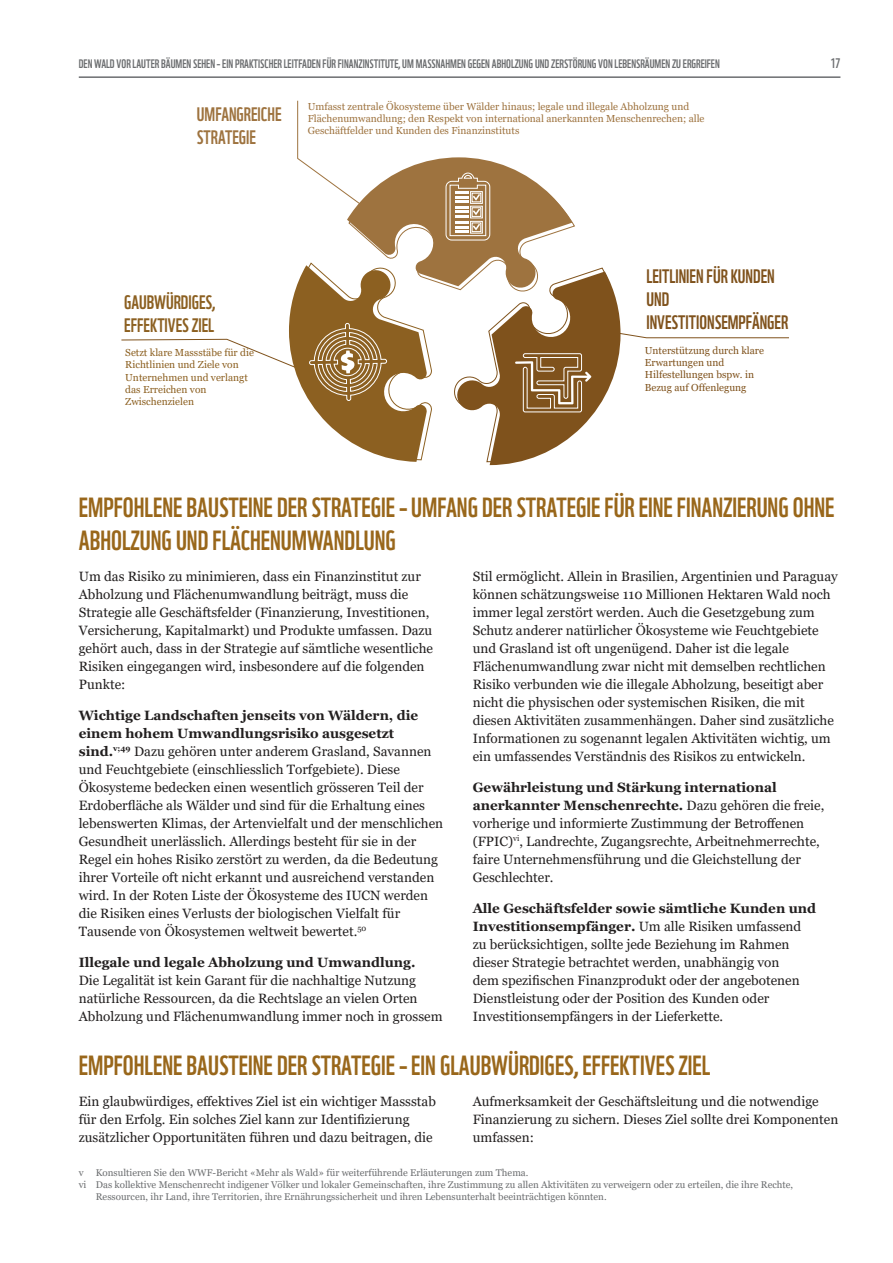
<style>
.page{position:relative;width:893px;height:1263px;background:#fff}
.page>*{position:absolute;margin:0;border:0;box-sizing:border-box;transform-origin:0 0}
.t1{font:27px/33px "WWF";color:#99671b}
.t2{font:19.05px/22.8px "WWF";color:#7f521c}
.t3{font:19.05px/22.8px "WWF";color:#8c6021}
.t4{font:19.05px/22.8px "WWF";color:#9e733f}
.t5{font:13.5px/18px "Georgia";color:#221f1f}
.t6{font:700 13.5px "Georgia";color:#221f1f}
.t7{font:13.5px "WWF";color:#6c6e70}
.t8{font:12px "WWF";color:#6c6e70}
.t9{font:10.2px/12.1px "Georgia";color:#9e733f}
.t10{font:10.2px/12.1px "Georgia";color:#8c6021}
.t11{font:10.2px/12.1px "Georgia";color:#7f521c}
.t12{font:9.75px "Georgia";color:#6c6e70}
.s1{font-weight:700}
</style>
<div class="page">
<hr style="left:79px;top:76px;width:761px;height:2px;background:#6c6e70">
<svg style="left:121px;top:100px;width:668px;height:365px"></svg>
<p class="t8" style="left:79px;top:57px;width:643px">DEN WALD VOR LAUTER BÄUMEN SEHEN – EIN PRAKTISCHER LEITFADEN FÜR FINANZINSTITUTE, UM MASSNAHMEN GEGEN ABHOLZUNG UND ZERSTÖRUNG VON LEBENSRÄUMEN ZU ERGREIFEN</p>
<p class="t7" style="left:830px;top:56px;width:11px">17</p>
<h2 class="t4" style="left:197px;top:103px;width:86px">UMFANGREICHE<br>STRATEGIE</h2>
<p class="t9" style="left:308px;top:100px;width:398px">Umfasst zentrale ÷kosysteme ¸ber W‰lder hinaus; legale und illegale Abholzung und<br>Fl‰chenumwandlung; den Respekt von international anerkannten Menschenrechen; alle<br>Gesch‰ftfelder und Kunden des Finanzinstituts</p>
<h2 class="t3" style="left:124px;top:290px;width:93px">GAUBWÜRDIGES,<br>EFFEKTIVES ZIEL</h2>
<p class="t10" style="left:125px;top:347px;width:130px">Setzt klare Massst‰be f¸r die<br>Richtlinien und Ziele von<br>Unternehmen und verlangt das Erreichen von<br>Zwischenzielen</p>
<h2 class="t2" style="left:646px;top:265px;width:143px">LEITLINIEN FÜR KUNDEN<br>UND<br>INVESTITIONSEMPFÄNGER</h2>
<p class="t11" style="left:645px;top:344px;width:121px">Unterst¸tzung durch klare<br>Erwartungen und<br>Hilfestellungen bspw. in<br>Bezug auf Offenlegung</p>
<h1 class="t1" style="left:79px;top:491px;width:757px">EMPFOHLENE BAUSTEINE DER STRATEGIE – UMFANG DER STRATEGIE FÜR EINE FINANZIERUNG OHNE<br>ABHOLZUNG UND FLÄCHENUMWANDLUNG</h1>
<p class="t5" style="left:79px;top:567px;width:356px">Um das Risiko zu minimieren, dass ein Finanzinstitut zur Abholzung und Flächenumwandlung beiträgt, muss die Strategie alle Geschäftsfelder (Finanzierung, Investitionen, Versicherung, Kapitalmarkt) und Produkte umfassen. Dazu gehört auch, dass in der Strategie auf sämtliche wesentliche Risiken eingegangen wird, insbesondere auf die folgenden Punkte:</p>
<p class="t5" style="left:79px;top:706px;width:366px"><span class="s1">Wichtige Landschaften jenseits von Wäldern, die einem hohem Umwandlungsrisiko ausgesetzt sind.</span><sup>v;49</sup> Dazu gehören unter anderem Grasland, Savannen und Feuchtgebiete (einschliesslich Torfgebiete). Diese Ökosysteme bedecken einen wesentlich grösseren Teil der Erdober昀氀äche als Wälder und sind für die Erhaltung eines lebenswerten Klimas, der Artenvielfalt und der menschlichen Gesundheit unerlässlich. Allerdings besteht für sie in der Regel ein hohes Risiko zerstört zu werden, da die Bedeutung ihrer Vorteile oft nicht erkannt und ausreichend verstanden wird. In der Roten Liste der Ökosysteme des IUCN werden die Risiken eines Verlusts der biologischen Vielfalt für Tausende von Ökosystemen weltweit bewertet.<sup>50</sup></p>
<p class="t6" style="left:79px;top:953px;width:338px">Illegale und legale Abholzung und Umwandlung.</p>
<p class="t5" style="left:79px;top:971px;width:365px">Die Legalität ist kein Garant für die nachhaltige Nutzung natürliche Ressourcen, da die Rechtslage an vielen Orten<br>Abholzung und Flächenumwandlung immer noch in grossem</p>
<p class="t5" style="left:473px;top:568px;width:367px">Stil ermöglicht. Allein in Brasilien, Argentinien und Paraguay können schätzungsweise 110 Millionen Hektaren Wald noch immer legal zerstört werden. Auch die Gesetzgebung zum Schutz anderer natürlicher Ökosysteme wie Feuchtgebiete und Grasland ist oft ungenügend. Daher ist die legale Flächenumwandlung zwar nicht mit demselben rechtlichen Risiko verbunden wie die illegale Abholzung, beseitigt aber nicht die physischen oder systemischen Risiken, die mit diesen Aktivitäten zusammenhängen. Daher sind zusätzliche Informationen zu sogenannt legalen Aktivitäten wichtig, um ein umfassendes Verständnis des Risikos zu entwickeln.</p>
<p class="t5" style="left:473px;top:778px;width:353px"><span class="s1">Gewährleistung und Stärkung international anerkannter Menschenrechte.</span> Dazu gehören die freie, vorherige und informierte Zustimmung der Betro昀昀enen (FPIC)<sup>vi</sup>, Landrechte, Zugangsrechte, Arbeitnehmerrechte, faire Unternehmensführung und die Gleichstellung der Geschlechter.</p>
<p class="t5" style="left:473px;top:899px;width:345px"><span class="s1">Alle Geschäftsfelder sowie sämtliche Kunden und Investitionsempfänger.</span> Um alle Risiken umfassend zu berücksichtigen, sollte jede Beziehung im Rahmen dieser Strategie betrachtet werden, unabhängig von<br>dem spezi昀椀schen Finanzprodukt oder der angebotenen Dienstleistung oder der Position des Kunden oder Investitionsempfängers in der Lieferkette.</p>
<h1 class="t1" style="left:79px;top:1049px;width:633px">EMPFOHLENE BAUSTEINE DER STRATEGIE – EIN GLAUBWÜRDIGES, EFFEKTIVES ZIEL</h1>
<p class="t5" style="left:79px;top:1092px;width:359px">Ein glaubwürdiges, e昀昀ektives Ziel ist ein wichtiger Massstab für den Erfolg. Ein solches Ziel kann zur Identi昀椀zierung zusätzlicher Opportunitäten führen und dazu beitragen, die</p>
<p class="t5" style="left:473px;top:1092px;width:367px">Aufmerksamkeit der Geschäftsleitung und die notwendige<br>Finanzierung zu sichern. Dieses Ziel sollte drei Komponenten umfassen:</p>
<p class="t12" style="left:79px;top:1167px;width:451px">v Konsultieren Sie den WWF-Bericht «Mehr als Wald» für weiterführende Erläuterungen zum Thema.</p>
<p class="t12" style="left:79px;top:1179px;width:716px">vi Das kollektive Menschenrecht indigener Völker und lokaler Gemeinschaften, ihre Zustimmung zu allen Aktivitäten zu verweigern oder zu erteilen, die ihre Rechte,</p>
<p class="t12" style="left:96px;top:1191px;width:512px">Ressourcen, ihr Land, ihre Territorien, ihre Ernährungssicherheit und ihren Lebensunterhalt beeinträchtigen könnten.</p>
</div>
